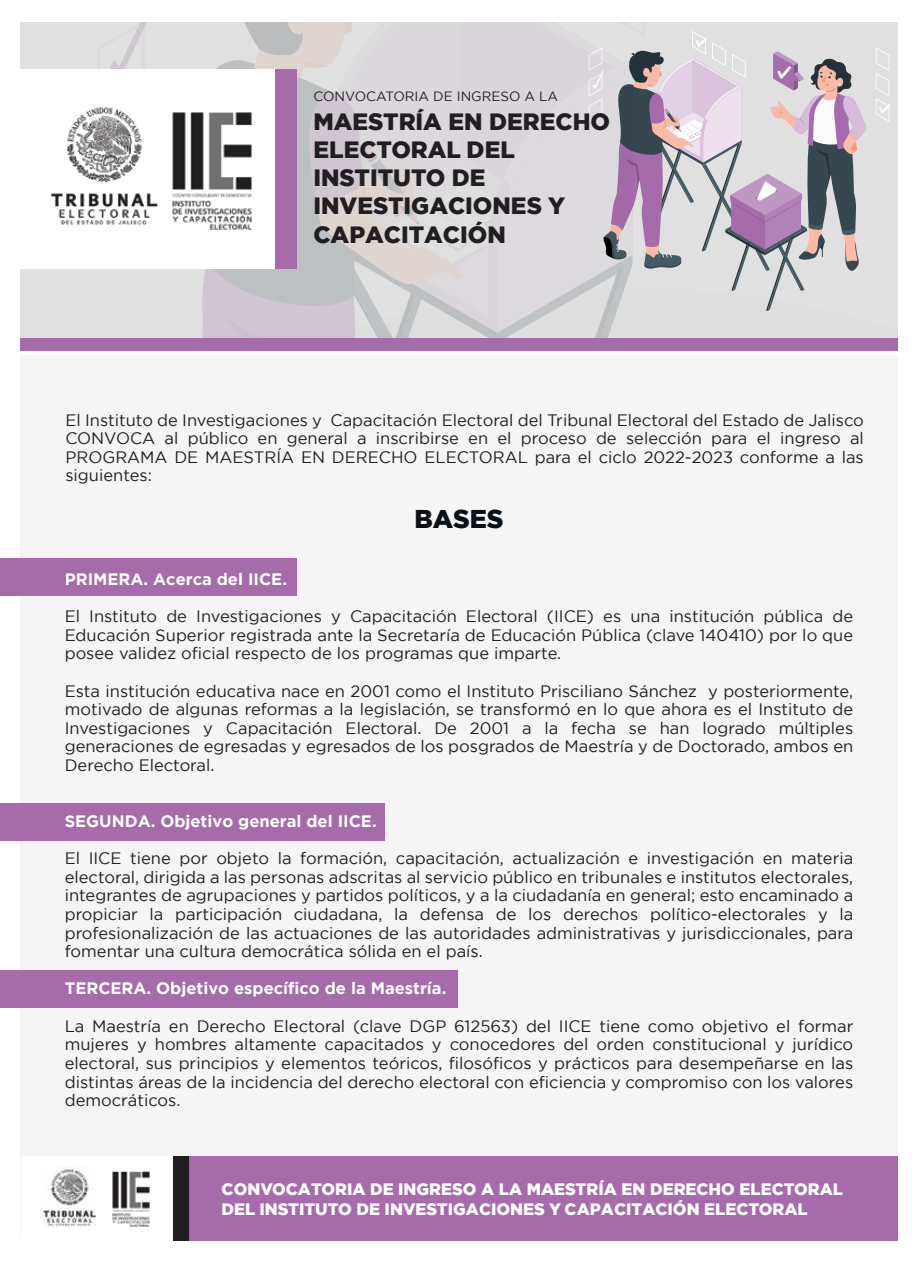
<style>
.page{position:relative;width:918px;height:1265px;background:#fff}
.page>*{position:absolute;margin:0;border:0;box-sizing:border-box;transform-origin:0 0}
.t1{font:900 25.65px "Gotham";color:#081118}
.t2{font:900 23.55px/28.2px "Gotham";color:#201e20}
.t3{font:16.5px/18.6px "Gotham";color:#201e20;text-align:justify}
.t4{font:900 16.5px/19.8px "Gotham";color:#fff}
.t5{font:700 16.5px "Gotham";color:#fff}
.t6{font:13.5px "Gotham";color:#201e20}
</style>
<div class="page">
<div style="left:20px;top:355px;width:878px;height:879px;background:#f5f5f5"></div>
<div style="left:20px;top:22px;width:878px;height:317px;background:#e0e0e0"></div>
<svg style="left:110px;top:22px;width:37px;height:47px"></svg>
<svg style="left:175px;top:22px;width:715px;height:316px"></svg>
<div style="left:0;top:69px;width:286px;height:199px;background:#fff"></div>
<div style="left:275px;top:69px;width:22px;height:199px;background:#a56baa"></div>
<img style="left:51px;top:107px;width:107px;height:118px">
<div style="left:0;top:558px;width:296px;height:37px;background:#a56baa"></div>
<div style="left:0;top:803px;width:385px;height:37px;background:#a56baa"></div>
<div style="left:0;top:970px;width:457px;height:37px;background:#a56baa"></div>
<div style="left:20px;top:338px;width:877px;height:13px;background:#a56baa"></div>
<img style="left:172px;top:112px;width:80px;height:118px">
<div style="left:21px;top:1155px;width:633px;height:85px;background:#fff"></div>
<div style="left:173px;top:1155px;width:710px;height:85px;background:#201e20"></div>
<img style="left:112px;top:1171px;width:38px;height:55px">
<img style="left:43px;top:1166px;width:52px;height:61px">
<div style="left:189px;top:1155px;width:709px;height:85px;background:#a56baa"></div>
<p class="t6" style="left:313px;top:89px;width:246px">CONVOCATORIA DE INGRESO A LA</p>
<h2 class="t2" style="left:313px;top:107px;width:298px">MAESTRÍA EN DERECHO<br>ELECTORAL DEL<br>INSTITUTO DE<br>INVESTIGACIONES Y<br>CAPACITACIÓN</h2>
<p class="t3" style="left:65px;top:410px;width:800px">El Instituto de Investigaciones y Capacitación Electoral del Tribunal Electoral del Estado de Jalisco CONVOCA al público en general a inscribirse en el proceso de selección para el ingreso al PROGRAMA DE MAESTRÍA EN DERECHO ELECTORAL para el ciclo 2022-2023 conforme a las siguientes:</p>
<h1 class="t1" style="left:414px;top:501px;width:91px">BASES</h1>
<p class="t5" style="left:65px;top:569px;width:224px">PRIMERA. Acerca del IICE.</p>
<p class="t3" style="left:65px;top:606px;width:790px">El Instituto de Investigaciones y Capacitación Electoral (IICE) es una institución pública de Educación Superior registrada ante la Secretaría de Educación Pública (clave 140410) por lo que posee validez oficial respecto de los programas que imparte.</p>
<p class="t3" style="left:65px;top:681px;width:790px">Esta institución educativa nace en 2001 como el Instituto Prisciliano Sánchez y posteriormente, motivado de algunas reformas a la legislación, se transformó en lo que ahora es el Instituto de Investigaciones y Capacitación Electoral. De 2001 a la fecha se han logrado múltiples generaciones de egresadas y egresados de los posgrados de Maestría y de Doctorado, ambos en Derecho Electoral.</p>
<p class="t5" style="left:65px;top:811px;width:314px">SEGUNDA. Objetivo general del IICE.</p>
<p class="t3" style="left:65px;top:848px;width:790px">El IICE tiene por objeto la formación, capacitación, actualización e investigación en materia electoral, dirigida a las personas adscritas al servicio público en tribunales e institutos electorales, integrantes de agrupaciones y partidos políticos, y a la ciudadanía en general; esto encaminado a propiciar la participación ciudadana, la defensa de los derechos político-electorales y la profesionalización de las actuaciones de las autoridades administrativas y jurisdiccionales, para fomentar una cultura democrática sólida en el país.</p>
<p class="t5" style="left:65px;top:978px;width:383px">TERCERA. Objetivo específico de la Maestría.</p>
<p class="t3" style="left:65px;top:1016px;width:790px">La Maestría en Derecho Electoral (clave DGP 612563) del IICE tiene como objetivo el formar mujeres y hombres altamente capacitados y conocedores del orden constitucional y jurídico electoral, sus principios y elementos teóricos, filosóficos y prácticos para desempeñarse en las distintas áreas de la incidencia del derecho electoral con eficiencia y compromiso con los valores democráticos.</p>
<p class="t4" style="left:222px;top:1179px;width:623px">CONVOCATORIA DE INGRESO A LA MAESTRÍA EN DERECHO ELECTORAL<br>DEL INSTITUTO DE INVESTIGACIONES Y CAPACITACIÓN ELECTORAL</p>
</div>
